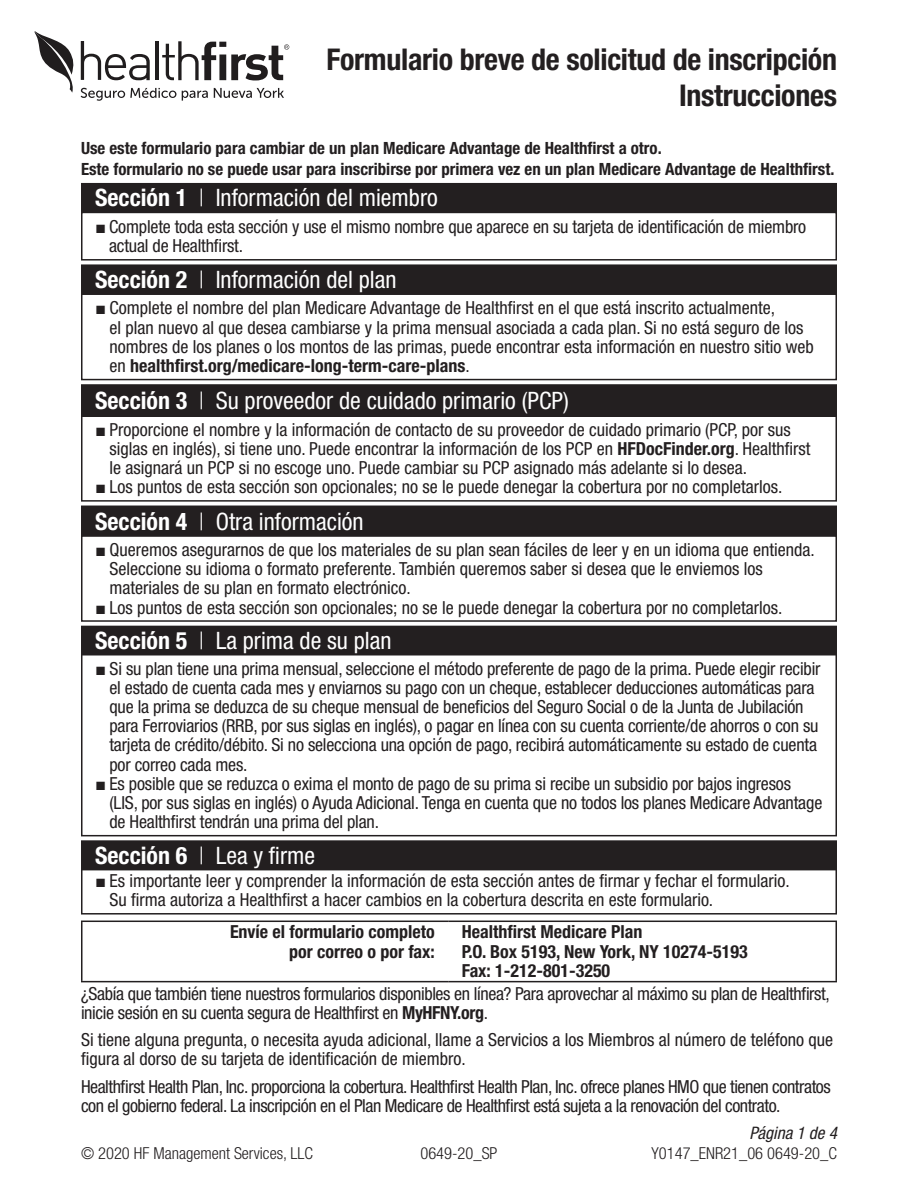
<style>
.page{position:relative;width:918px;height:1188px;background:#fff}
.page>*{position:absolute;margin:0;border:0;box-sizing:border-box;transform-origin:0 0}
.t1{font:700 condensed 30px/36px "Helvetica Neue LT Std";letter-spacing:-.01em;color:#231f20;text-align:right}
.t2{font:condensed 24px "Helvetica Neue LT Std";color:#fff}
.t3{font:condensed 18px/19.2px "Helvetica Neue LT Std";color:#231f20}
.t4{font:condensed 18px/19.2px "Helvetica Neue LT Std";letter-spacing:-.025em;color:#231f20}
.t5{font:condensed 18px/19.2px "Helvetica Neue LT Std";letter-spacing:-.02em;color:#231f20}
.t6{font:700 condensed 18px/19.5px "Helvetica Neue LT Std";color:#231f20;text-align:right}
.t7{font:italic condensed 17.25px "Helvetica Neue LT Std";color:#231f20}
.t8{font:700 condensed 16.8px/21px "Helvetica Neue LT Std";color:#231f20}
.t9{font:300 condensed 16.5px "Helvetica Neue LT Std";color:#231f20}
.s1{font-weight:700}
.s2{font-weight:300}
</style>
<div class="page">
<svg style="left:34px;top:31px;width:40px;height:62px"></svg>
<svg style="left:81px;top:41px;width:69px;height:39px"></svg>
<hr style="left:156px;top:41px;width:3px;height:39px;background:#201d1e">
<svg style="left:162px;top:41px;width:127px;height:39px"></svg>
<svg style="left:81px;top:88px;width:95px;height:13px"></svg>
<svg style="left:182px;top:91px;width:26px;height:10px"></svg>
<svg style="left:214px;top:88px;width:70px;height:10px"></svg>
<div style="left:81px;top:212px;width:756px;height:49px;border:2px solid #231f20"></div>
<div style="left:82px;top:184px;width:754px;height:28px;background:#231f20"></div>
<div style="left:81px;top:183px;width:756px;height:30px;border:2px solid #231f20"></div>
<div style="left:81px;top:293px;width:756px;height:87px;border:2px solid #231f20"></div>
<div style="left:82px;top:265px;width:754px;height:29px;background:#231f20"></div>
<div style="left:81px;top:264px;width:756px;height:31px;border:2px solid #231f20"></div>
<div style="left:81px;top:415px;width:756px;height:87px;border:2px solid #231f20"></div>
<div style="left:82px;top:385px;width:754px;height:31px;background:#231f20"></div>
<div style="left:81px;top:384px;width:756px;height:33px;border:2px solid #231f20"></div>
<div style="left:81px;top:535px;width:756px;height:87px;border:2px solid #231f20"></div>
<div style="left:82px;top:506px;width:754px;height:30px;background:#231f20"></div>
<div style="left:81px;top:506px;width:756px;height:31px;border:2px solid #231f20"></div>
<div style="left:81px;top:653px;width:756px;height:183px;border:2px solid #231f20"></div>
<div style="left:82px;top:626px;width:754px;height:29px;background:#231f20"></div>
<div style="left:81px;top:626px;width:756px;height:30px;border:2px solid #231f20"></div>
<div style="left:81px;top:866px;width:756px;height:49px;border:2px solid #231f20"></div>
<div style="left:82px;top:841px;width:754px;height:29px;background:#231f20"></div>
<div style="left:81px;top:840px;width:756px;height:30px;border:2px solid #231f20"></div>
<hr style="left:81px;top:921px;width:367px;height:1px;background:#231f20">
<hr style="left:81px;top:922px;width:1px;height:59px;background:#231f20">
<hr style="left:448px;top:921px;width:389px;height:1px;background:#231f20">
<hr style="left:836px;top:922px;width:1px;height:59px;background:#231f20">
<hr style="left:81px;top:981px;width:367px;height:1px;background:#231f20">
<hr style="left:448px;top:981px;width:389px;height:1px;background:#231f20">
<h1 class="t1" style="left:327px;top:41px;width:512px">Formulario breve de solicitud de inscripción<br>Instrucciones</h1>
<p class="t8" style="left:81px;top:137px;width:755px">Use este formulario para cambiar de un plan Medicare Advantage de Healthfirst a otro.<br>Este formulario no se puede usar para inscribirse por primera vez en un plan Medicare Advantage de Healthfirst.</p>
<h2 class="t2" style="left:95px;top:184px;width:344px"><span class="s1">Sección 1</span> <span class="s2">|</span> Información del miembro</h2>
<p class="t3" style="left:109px;top:217px;width:699px;text-indent:-13px">■ Complete toda esta sección y use el mismo nombre que aparece en su tarjeta de identificación de miembro actual de Healthfirst.</p>
<h2 class="t2" style="left:95px;top:266px;width:303px"><span class="s1">Sección 2</span> <span class="s2">|</span> Información del plan</h2>
<p class="t3" style="left:109px;top:298px;width:706px;text-indent:-13px">■ Complete el nombre del plan Medicare Advantage de Healthfirst en el que está inscrito actualmente,<br>el plan nuevo al que desea cambiarse y la prima mensual asociada a cada plan. Si no está seguro de los nombres de los planes o los montos de las primas, puede encontrar esta información en nuestro sitio web en <span class="s1">healthfirst.org/medicare-long-term-care-plans</span>.</p>
<h2 class="t2" style="left:95px;top:387px;width:475px"><span class="s1">Sección 3</span> <span class="s2">|</span> Su proveedor de cuidado primario (PCP)</h2>
<p class="t3" style="left:109px;top:420px;width:703px;text-indent:-13px">■ Proporcione el nombre y la información de contacto de su proveedor de cuidado primario (PCP, por sus siglas en inglés), si tiene uno. Puede encontrar la información de los PCP en <span class="s1">HFDocFinder.org</span>. Healthfirst le asignará un PCP si no escoge uno. Puede cambiar su PCP asignado más adelante si lo desea.</p>
<p class="t3" style="left:96px;top:477px;width:688px">■ Los puntos de esta sección son opcionales; no se le puede denegar la cobertura por no completarlos.</p>
<h2 class="t2" style="left:95px;top:507px;width:270px"><span class="s1">Sección 4</span> <span class="s2">|</span> Otra información</h2>
<p class="t3" style="left:109px;top:540px;width:707px;text-indent:-13px">■ Queremos asegurarnos de que los materiales de su plan sean fáciles de leer y en un idioma que entienda.<br>Seleccione su idioma o formato preferente. También queremos saber si desea que le enviemos los materiales de su plan en formato electrónico.</p>
<p class="t3" style="left:96px;top:597px;width:688px">■ Los puntos de esta sección son opcionales; no se le puede denegar la cobertura por no completarlos.</p>
<h2 class="t2" style="left:95px;top:627px;width:298px"><span class="s1">Sección 5</span> <span class="s2">|</span> La prima de su plan</h2>
<p class="t3" style="left:109px;top:659px;width:713px;text-indent:-13px">■ Si su plan tiene una prima mensual, seleccione el método preferente de pago de la prima. Puede elegir recibir el estado de cuenta cada mes y enviarnos su pago con un cheque, establecer deducciones automáticas para que la prima se deduzca de su cheque mensual de beneficios del Seguro Social o de la Junta de Jubilación para Ferroviarios (RRB, por sus siglas en inglés), o pagar en línea con su cuenta corriente/de ahorros o con su tarjeta de crédito/débito. Si no selecciona una opción de pago, recibirá automáticamente su estado de cuenta por correo cada mes.</p>
<p class="t3" style="left:109px;top:774px;width:714px;text-indent:-13px">■ Es posible que se reduzca o exima el monto de pago de su prima si recibe un subsidio por bajos ingresos (LIS, por sus siglas en inglés) o Ayuda Adicional. Tenga en cuenta que no todos los planes Medicare Advantage de Healthfirst tendrán una prima del plan.</p>
<h2 class="t2" style="left:95px;top:842px;width:222px"><span class="s1">Sección 6</span> <span class="s2">|</span> Lea y firme</h2>
<p class="t3" style="left:109px;top:871px;width:682px;text-indent:-13px">■ Es importante leer y comprender la información de esta sección antes de firmar y fechar el formulario.<br>Su firma autoriza a Healthfirst a hacer cambios en la cobertura descrita en este formulario.</p>
<p class="t6" style="left:230px;top:922px;width:206px">Envíe el formulario completo por correo o por fax:</p>
<p class="t6" style="left:462px;top:922px;width:287px;text-align:left">Healthfirst Medicare Plan<br>P.O. Box 5193, New York, NY 10274-5193<br>Fax: 1-212-801-3250</p>
<p class="t5" style="left:81px;top:984px;width:750px">¿Sabía que también tiene nuestros formularios disponibles en línea? Para aprovechar al máximo su plan de Healthfirst, inicie sesión en su cuenta segura de Healthfirst en <span class="s1">MyHFNY.org</span>.</p>
<p class="t3" style="left:81px;top:1030px;width:754px">Si tiene alguna pregunta, o necesita ayuda adicional, llame a Servicios a los Miembros al número de teléfono que figura al dorso de su tarjeta de identificación de miembro.</p>
<p class="t4" style="left:81px;top:1077px;width:751px">Healthfirst Health Plan, Inc. proporciona la cobertura. Healthfirst Health Plan, Inc. ofrece planes HMO que tienen contratos con el gobierno federal. La inscripción en el Plan Medicare de Healthfirst está sujeta a la renovación del contrato.</p>
<p class="t9" style="left:81px;top:1143px;width:234px">© 2020 HF Management Services, LLC</p>
<p class="t9" style="left:420px;top:1143px;width:79px">0649-20_SP</p>
<p class="t9" style="left:652px;top:1143px;width:187px">Y0147_ENR21_06 0649-20_C</p>
<p class="t7" style="left:749px;top:1123px;width:89px">Página 1 de 4</p>
</div>
